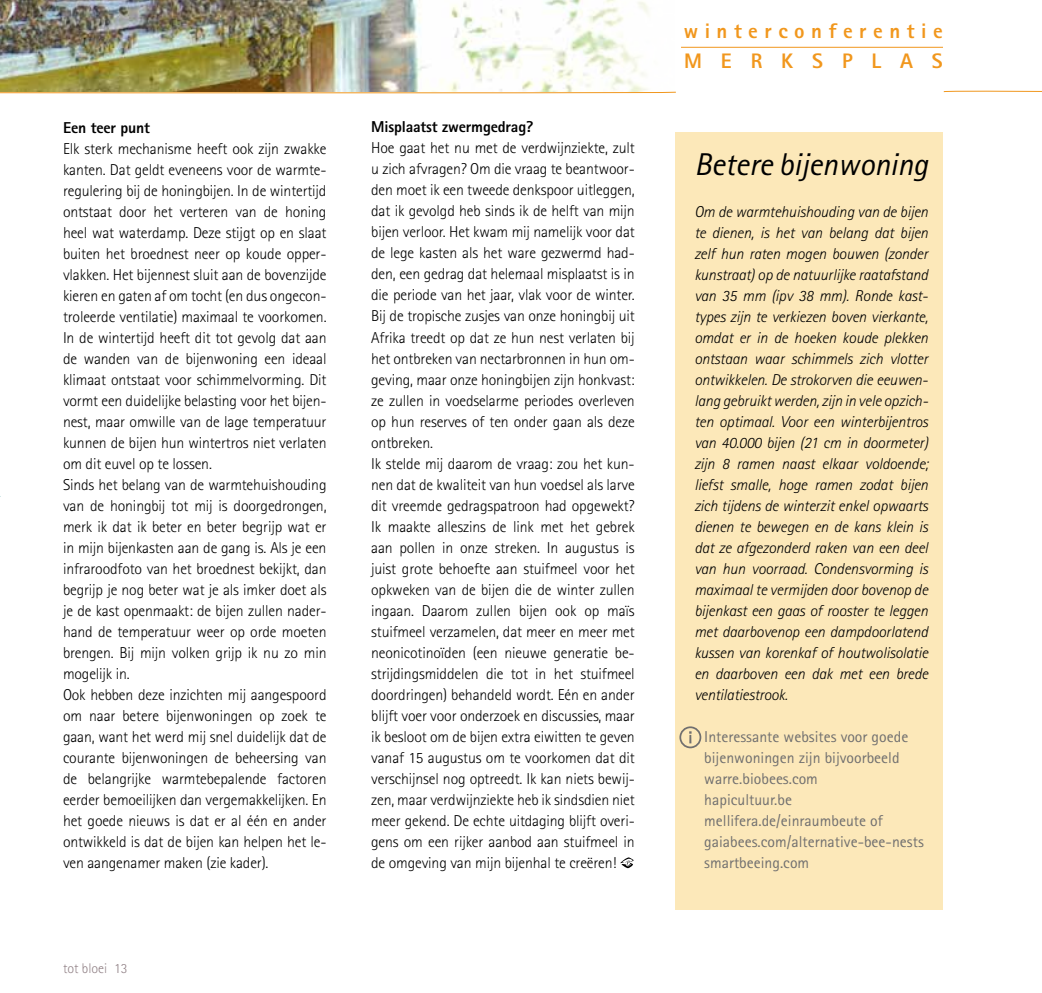
<style>
.page{position:relative;width:1042px;height:993px;background:#fff}
.page>*{position:absolute;margin:0;border:0;box-sizing:border-box;transform-origin:0 0}
.t1{font:italic 31.5px "Rotis Sans Serif";letter-spacing:-.005em;color:#000}
.t2{font:800 21px/29.8px "Rotis Sans Serif";letter-spacing:.31em;color:#f1971d}
.t3{font:300 15.75px/21px "Rotis Sans Serif";letter-spacing:-.01em;color:#000}
.t4{font:italic 300 15.75px/21px "Rotis Sans Serif";letter-spacing:-.01em;color:#000;text-align:justify}
.t5{font:15.75px/21px "Rotis Sans Serif";color:#706f6f}
.t6{font:800 15.75px "Rotis Sans Serif";letter-spacing:-.01em;color:#000}
.t7{font:300 14px "Rotis Sans Serif";color:#918186}
</style>
<div class="page">
<div style="left:675px;top:132px;width:268px;height:777px;background:#fce8b9"></div>
<svg style="left:620px;top:857px;width:14px;height:10px"></svg>
<div style="left:679px;top:726px;width:22px;height:22px;border:2px solid #706f6f;border-radius:50%"></div>
<svg style="left:689px;top:731px;width:2px;height:12px"></svg>
<img style="left:0;top:0;width:649px;height:91px">
<svg style="left:0;top:91px;width:676px;height:3px;background:#e3c28e"></svg>
<hr style="left:681px;top:47px;width:262px;height:1px;background:#f1971d">
<svg style="left:943px;top:90px;width:99px;height:3px"></svg>
<p class="t6" style="left:63px;top:117px;width:89px">Een teer punt</p>
<p class="t3" style="left:63px;top:138px;width:265px">Elk sterk mechanisme heeft ook zijn zwakke kanten. Dat geldt eveneens voor de warmte&shy;regulering bij de honingbijen. In de wintertijd ontstaat door het verteren van de honing heel wat waterdamp. Deze stijgt op en slaat buiten het broednest neer op koude opper&shy;vlakken. Het bijennest sluit aan de bovenzijde kieren en gaten af om tocht (en dus ongecon&shy;troleerde ventilatie) maximaal te voorkomen.<br>In de wintertijd heeft dit tot gevolg dat aan de wanden van de bijenwoning een ideaal klimaat ontstaat voor schimmelvorming. Dit vormt een duidelijke belasting voor het bijen&shy;nest, maar omwille van de lage temperatuur kunnen de bijen hun wintertros niet verlaten om dit euvel op te lossen.<br>Sinds het belang van de warmtehuishouding van de honingbij tot mij is doorgedrongen, merk ik dat ik beter en beter begrijp wat er in mijn bijenkasten aan de gang is. Als je een infraroodfoto van het broednest bekijkt, dan begrijp je nog beter wat je als imker doet als je de kast openmaakt: de bijen zullen nader&shy;hand de temperatuur weer op orde moeten brengen. Bij mijn volken grijp ik nu zo min mogelijk in.<br>Ook hebben deze inzichten mij aangespoord om naar betere bijenwoningen op zoek te gaan, want het werd mij snel duidelijk dat de courante bijenwoningen de beheersing van de belangrijke warmtebepalende factoren eerder bemoeilijken dan vergemakkelijken. En het goede nieuws is dat er al één en ander ontwikkeld is dat de bijen kan helpen het le&shy;ven aangenamer maken (zie kader).</p>
<p class="t7" style="left:63px;top:960px;width:66px">tot bloei 13</p>
<h2 class="t2" style="left:684px;top:16px;width:260px">winterconferentie<br>MERKSPLAS</h2>
<p class="t6" style="left:371px;top:117px;width:164px">Misplaatst zwermgedrag?</p>
<p class="t3" style="left:371px;top:137px;width:265px">Hoe gaat het nu met de verdwijnziekte, zult u zich afvragen? Om die vraag te beantwoor&shy;den moet ik een tweede denkspoor uitleggen, dat ik gevolgd heb sinds ik de helft van mijn bijen verloor. Het kwam mij namelijk voor dat de lege kasten als het ware gezwermd had&shy;den, een gedrag dat helemaal misplaatst is in die periode van het jaar, vlak voor de winter.<br>Bij de tropische zusjes van onze honingbij uit Afrika treedt op dat ze hun nest verlaten bij het ontbreken van nectarbronnen in hun om&shy;geving, maar onze honingbijen zijn honkvast: ze zullen in voedselarme periodes overleven op hun reserves of ten onder gaan als deze ontbreken.<br>Ik stelde mij daarom de vraag: zou het kun&shy;nen dat de kwaliteit van hun voedsel als larve dit vreemde gedragspatroon had opgewekt?<br>Ik maakte alleszins de link met het gebrek aan pollen in onze streken. In augustus is juist grote behoefte aan stuifmeel voor het opkweken van de bijen die de winter zullen ingaan. Daarom zullen bijen ook op maïs stuifmeel verzamelen, dat meer en meer met neonicotinoïden (een nieuwe generatie be&shy;strijdingsmiddelen die tot in het stuifmeel doordringen) behandeld wordt. Eén en ander blijft voer voor onderzoek en discussies, maar ik besloot om de bijen extra eiwitten te geven vanaf 15 augustus om te voorkomen dat dit verschijnsel nog optreedt. Ik kan niets bewij&shy;zen, maar verdwijnziekte heb ik sindsdien niet meer gekend. De echte uitdaging blijft overi&shy;gens om een rijker aanbod aan stuifmeel in de omgeving van mijn bijenhal te creëren!</p>
<h1 class="t1" style="left:694px;top:145px;width:235px">Betere bijenwoning</h1>
<p class="t4" style="left:694px;top:201px;width:235px">Om de warmtehuishouding van de bijen te dienen, is het van belang dat bijen zelf hun raten mogen bouwen (zonder kunstraat) op de natuurlijke raatafstand van 35 mm (ipv 38 mm). Ronde kast&shy;types zijn te verkiezen boven vierkante, omdat er in de hoeken koude plekken ontstaan waar schimmels zich vlotter ontwikkelen. De strokorven die eeuwen&shy;lang gebruikt werden, zijn in vele opzich&shy;ten optimaal. Voor een winterbijentros van 40.000 bijen (21 cm in doormeter) zijn 8 ramen naast elkaar voldoende; liefst smalle, hoge ramen zodat bijen zich tijdens de winterzit enkel opwaarts dienen te bewegen en de kans klein is dat ze afgezonderd raken van een deel van hun voorraad. Condensvorming is maximaal te vermijden door bovenop de bijenkast een gaas of rooster te leggen met daarbovenop een dampdoorlatend kussen van korenkaf of houtwolisolatie en daarboven een dak met een brede ventilatiestrook.</p>
<p class="t5" style="left:704px;top:726px;width:221px">Interessante websites voor goede bijenwoningen zijn bijvoorbeeld warre.biobees.com<br>hapicultuur.be mellifera.de/einraumbeute of gaiabees.com/alternative-bee-nests smartbeeing.com</p>
</div>
